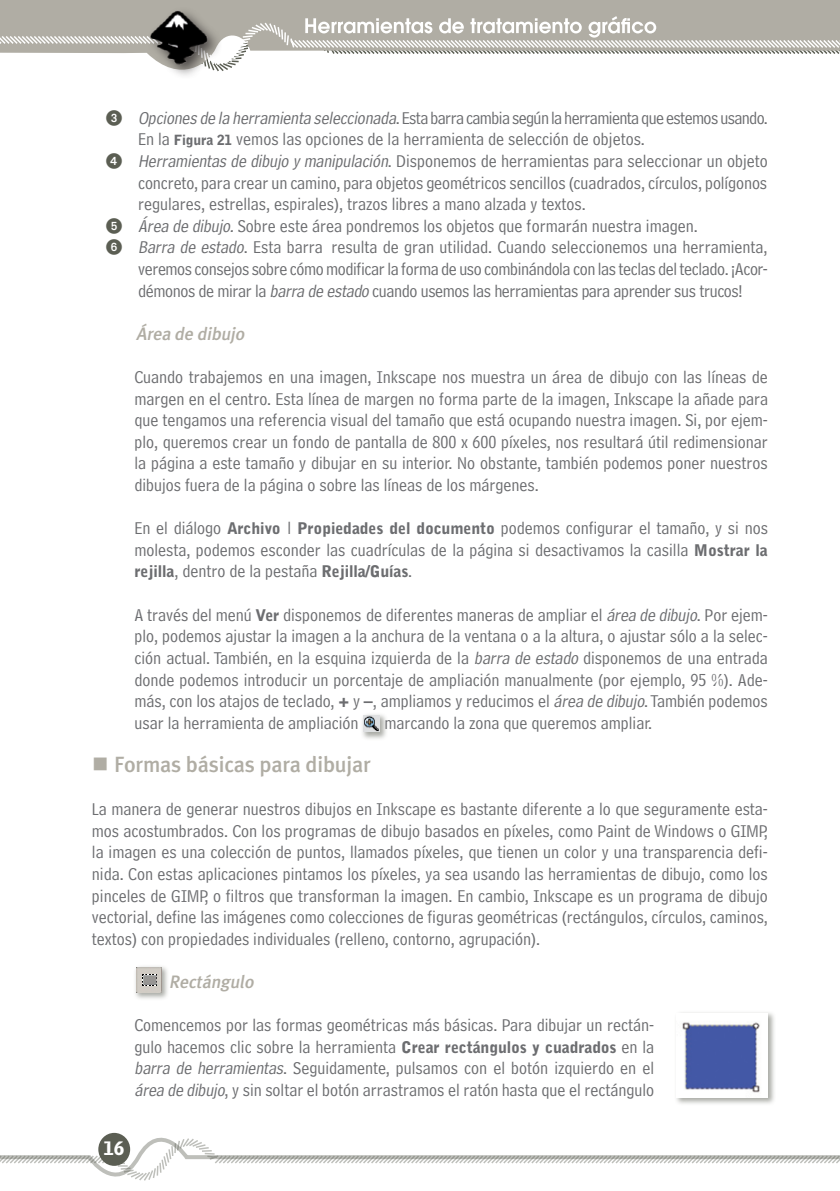
<style>
.page{position:relative;width:840px;height:1191px;background:#fff}
.page>*{position:absolute;margin:0;border:0;box-sizing:border-box;transform-origin:0 0}
.t1{font:500 22px "Meta Plus";letter-spacing:-.01em;color:#b0ada4}
.t2{font:18px/21.6px "Bell Centennial Address";color:#6c6d70;text-align:justify}
.t3{font:18px "Bell Centennial Address";letter-spacing:-.02em;color:#6c6d70}
.t4{font:18px "Bell Centennial Address";letter-spacing:-.03em;color:#6c6d70}
.t5{font:italic 500 18px "Meta Plus";color:#b0ada4}
.t6{font:900 16px "Bell Gothic";letter-spacing:-.01em;color:#6c6d70}
.t7{font:16px "Bell Centennial Bold Listing";color:#fff}
.s1{font-family:"European Pi One";font-size:16px;color:#5b5e53}
.s2{font-style:italic}
.s3{font-family:"Bell Gothic";font-weight:900;font-size:14px}
.s4{font-family:"Bell Gothic";font-weight:900;font-size:16px}
.s5{font-family:"Bell Centennial Address";font-weight:400;font-size:18px}
.s6{font-family:"Bell Gothic";font-weight:900}
</style>
<div class="page">
<svg style="left:0;top:1132px;width:839px;height:49px"></svg>
<div style="left:0;top:0;width:839px;height:17px;background:#b0ada4"></div>
<svg style="left:0;top:17px;width:142px;height:36px;background:#b8b5ad"></svg>
<div style="left:144px;top:5px;width:102px;height:102px;background:#231f20;opacity:.75"></div>
<img style="left:142px;top:2px;width:72px;height:71px">
<svg style="left:194px;top:16px;width:645px;height:57px"></svg>
<div style="left:359px;top:710px;width:50px;height:51px;background:#5b5e53;opacity:.52"></div>
<img style="left:363px;top:715px;width:16px;height:16px">
<div style="left:132px;top:963px;width:58px;height:58px;background:#5b5e53;opacity:.52"></div>
<img style="left:136px;top:967px;width:25px;height:25px">
<div style="left:672px;top:1009px;width:125px;height:117px;background:#5b5e53;opacity:.52"></div>
<img style="left:676px;top:1013px;width:91px;height:84px">
<p class="t4" style="left:106px;top:107px;width:663px"><span class="s1">3</span> <span class="s2">Opcionesde la herramienta seleccionada</span>. Esta barra cambia según la herramienta que estemos usando.</p>
<p class="t2" style="left:138px;top:129px;width:508px">En la <span class="s3">Figura 21</span> vemos las opciones de la herramienta de selección de objetos.</p>
<p class="t2" style="left:106px;top:150px;width:663px"><span class="s1">4</span> <span class="s2">Herramientasde dibujo ymanipulación</span>. Disponemos de herramientas para seleccionar un objeto</p>
<p class="t2" style="left:138px;top:172px;width:630px">concreto, para crear un camino, para objetos geométricos sencillos (cuadrados, círculos, polígonos</p>
<p class="t2" style="left:138px;top:193px;width:449px">regulares, estrellas, espirales), trazos libres a mano alzada y textos.</p>
<p class="t2" style="left:106px;top:215px;width:592px"><span class="s1">5</span> <span class="s2">Área de dibujo.</span>Sobre este área pondremos los objetos que formarán nuestra imagen.</p>
<p class="t2" style="left:106px;top:237px;width:662px"><span class="s1">6</span> <span class="s2">Barra de estado</span>. Esta barra resulta de gran utilidad. Cuando seleccionemos una herramienta,</p>
<p class="t3" style="left:138px;top:258px;width:631px">veremos consejos sobre cómo modificar la forma de uso combinándola con las teclas del teclado. ¡Acor-</p>
<p class="t3" style="left:138px;top:280px;width:605px">démonos de mirar la <span class="s2">barra de estado</span> cuando usemos las herramientas para aprender sus trucos!</p>
<p class="t5" style="left:136px;top:323px;width:113px">Área de dibujo</p>
<p class="t2" style="left:134px;top:366px;width:634px">Cuando trabajemos en una imagen, Inkscape nos muestra un área de dibujo con las líneas de margen en el centro. Esta línea de margen no forma parte de la imagen, Inkscape la añade para que tengamos una referencia visual del tamaño que está ocupando nuestra imagen. Si, por ejem&shy;plo, queremos crear un fondo de pantalla de 800 x 600 píxeles, nos resultará útil redimensionar la página a este tamaño y dibujar en su interior. No obstante, también podemos poner nuestros dibujos fuera de la página o sobre las líneas de los márgenes.</p>
<p class="t2" style="left:134px;top:517px;width:634px">En el diálogo <span class="s4">Archivo</span> l <span class="s4">Propiedades del documento</span> podemos configurar el tamaño, y si nos molesta, podemos esconder las cuadrículas de la página si desactivamos la casilla <span class="s4">Mostrar la</span></p>
<p class="t6" style="left:134px;top:562px;width:279px">rejilla<span class="s5">, dentro de la pestaña</span> Rejilla/Guías<span class="s5">.</span></p>
<p class="t2" style="left:134px;top:604px;width:634px">A través del menú <span class="s4">Ver</span> disponemos de diferentes maneras de ampliar el <span class="s2">área de dibujo</span>. Por ejem&shy;plo, podemos ajustar la imagen a la anchura de la ventana o a la altura, o ajustar sólo a la selec&shy;ción actual. También, en la esquina izquierda de la <span class="s2">barra de estado</span> disponemos de una entrada donde podemos introducir un porcentaje de ampliación manualmente (por ejemplo, 95 %). Ade&shy;más, con los atajos de teclado, <span class="s6">+</span> y <span class="s6">–</span>, ampliamos y reducimos el <span class="s2">área de dibujo</span>. También podemos usar la herramienta de ampliación</p>
<p class="t2" style="left:384px;top:712px;width:269px">marcando la zona que queremos ampliar.</p>
<p class="t1" style="left:92px;top:751px;width:280px">■ Formas básicas para dibujar</p>
<p class="t2" style="left:92px;top:798px;width:677px">La manera de generar nuestros dibujos en Inkscape es bastante diferente a lo que seguramente esta&shy;mos acostumbrados. Con los programas de dibujo basados en píxeles, como Paint de Windows o GIMP, la imagen es una colección de puntos, llamados píxeles, que tienen un color y una transparencia defi&shy;nida. Con estas aplicaciones pintamos los píxeles, ya sea usando las herramientas de dibujo, como los pinceles de GIMP, o filtros que transforman la imagen. En cambio, Inkscape es un programa de dibujo vectorial, define las imágenes como colecciones de figuras geométricas (rectángulos, círculos, caminos, textos) con propiedades individuales (relleno, contorno, agrupación).</p>
<p class="t5" style="left:169px;top:971px;width:90px">Rectángulo</p>
<p class="t2" style="left:134px;top:1014px;width:521px">Comencemos por las formas geométricas más básicas. Para dibujar un rectán&shy;gulo hacemos clic sobre la herramienta <span class="s4">Crear rectángulos y cuadrados</span> en la <span class="s2">barra de herramientas</span>. Seguidamente, pulsamos con el botón izquierdo en el <span class="s2">área de dibujo</span>, y sin soltar el botón arrastramos el ratón hasta que el rectángulo</p>
<p class="t7" style="left:103px;top:1136px;width:23px">16</p>
</div>
